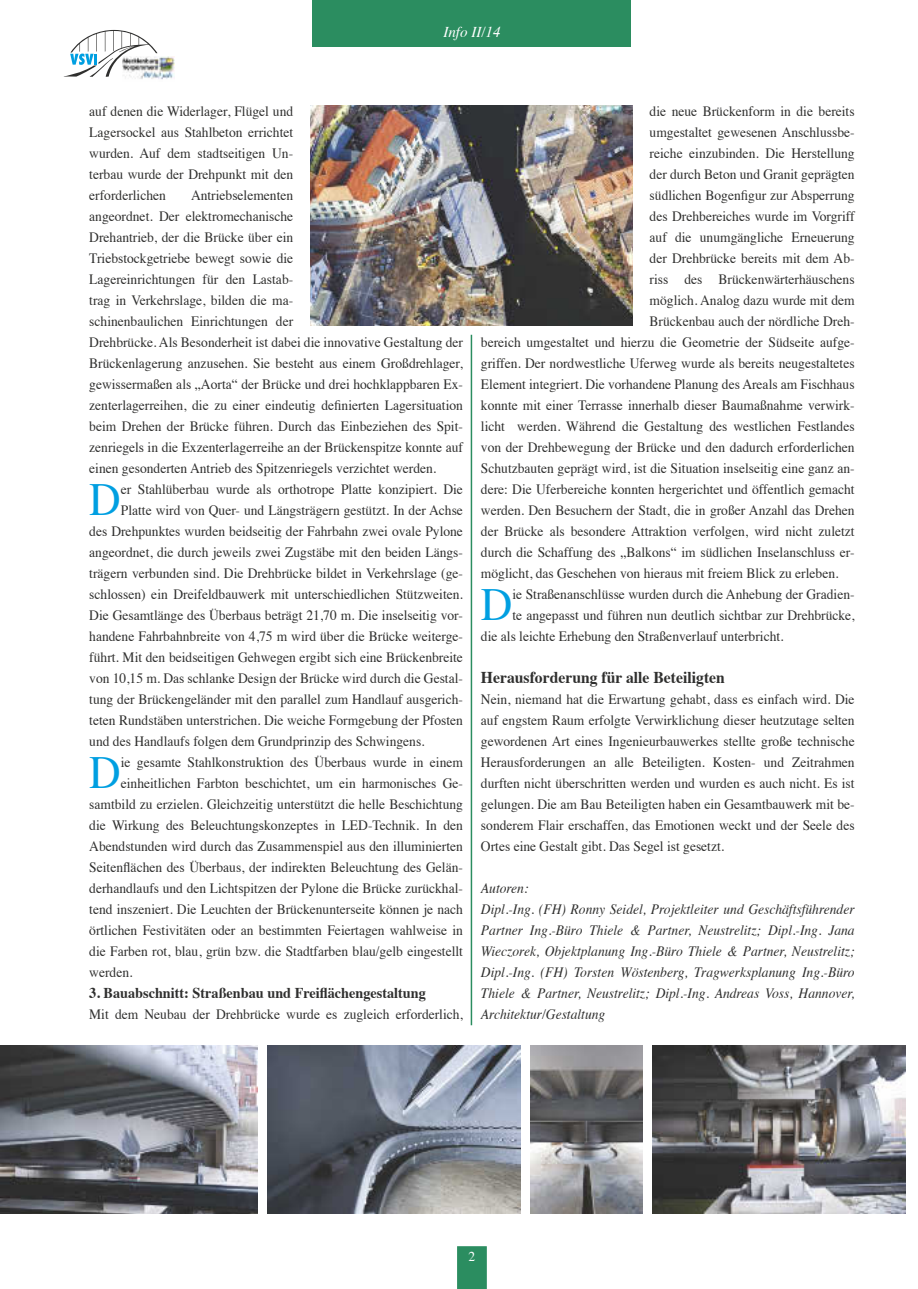
<style>
.page{position:relative;width:918px;height:1289px;background:#fff}
.page>*{position:absolute;margin:0;border:0;box-sizing:border-box;transform-origin:0 0}
.t1{font:46.05px "Times";color:#009fe1;scale:.95 1}
.t2{font:700 16.5px "Times";color:#2f2f2e;scale:.95 1}
.t3{font:700 15px "Times";color:#2f2f2e;scale:.95 1}
.t4{font:italic 15px "Times";color:#fff}
.t5{font:14.25px/21px "Times";color:#2f2f2e;text-align:justify;scale:.95 1}
.t6{font:italic 14.25px/21px "Times";color:#2f2f2e;scale:.95 1}
.t7{font:13.5px "Times";color:#fff}
</style>
<div class="page">
<div style="left:313px;top:0;width:318px;height:47px;background:#2b8d60"></div>
<svg style="left:457px;top:1246px;width:30px;height:42px"></svg>
<svg style="left:64px;top:30px;width:94px;height:47px"></svg>
<img style="left:122px;top:56px;width:52px;height:24px">
<hr style="left:471px;top:335px;width:1px;height:690px;background:#2b8d60">
<img style="left:0;top:1045px;width:257px;height:168px">
<img style="left:267px;top:1045px;width:253px;height:168px">
<img style="left:530px;top:1045px;width:113px;height:168px">
<img style="left:653px;top:1045px;width:253px;height:168px">
<img style="left:310px;top:105px;width:323px;height:221px">
<p class="t4" style="left:443px;top:26px;width:59px">Info II/14</p>
<p class="t5" style="left:89px;top:102px;width:216px">auf denen die Widerlager, Flügel und Lagersockel aus Stahlbeton errichtet wurden. Auf dem stadtseitigen Un&shy;terbau wurde der Drehpunkt mit den erforderlichen</p>
<p class="t5" style="left:89px;top:186px;width:395px;text-align:left;text-indent:102px">Antriebselementen<br>angeordnet. Der elektromechanische<br>Drehantrieb, der die Brücke über ein<br>Triebstockgetriebe bewegt sowie die<br>Lagereinrichtungen für den Lastab-<br>trag in Verkehrslage, bilden die ma-<br>schinenbaulichen Einrichtungen der<br>Drehbrücke. Als Besonderheit ist dabei die innovative Gestaltung der Brückenlagerung anzusehen. Sie besteht aus einem Großdrehlager, gewissermaßen als „Aorta“ der Brücke und drei hochklappbaren Ex&shy;zenterlagerreihen, die zu einer eindeutig definierten Lagersituation beim Drehen der Brücke führen. Durch das Einbeziehen des Spit&shy;zenriegels in die Exzenterlagerreihe an der Brückenspitze konnte auf einen gesonderten Antrieb des Spitzenriegels verzichtet werden.</p>
<h1 class="t1" style="left:89px;top:480px;width:35px">D</h1>
<p class="t5" style="left:121px;top:480px;width:362px">er Stahlüberbau wurde als orthotrope Platte konzipiert. Die</p>
<p class="t5" style="left:121px;top:501px;width:362px">Platte wird von Quer- und Längsträgern gestützt. In der Achse</p>
<p class="t5" style="left:89px;top:522px;width:395px">des Drehpunktes wurden beidseitig der Fahrbahn zwei ovale Pylone</p>
<p class="t5" style="left:89px;top:543px;width:395px">angeordnet, die durch jeweils zwei Zugstäbe mit den beiden Längs-</p>
<p class="t5" style="left:89px;top:564px;width:395px">trägern verbunden sind. Die Drehbrücke bildet in Verkehrslage (ge-</p>
<p class="t5" style="left:89px;top:585px;width:395px">schlossen) ein Dreifeldbauwerk mit unterschiedlichen Stützweiten.</p>
<p class="t5" style="left:89px;top:606px;width:395px">Die Gesamtlänge des Überbaus beträgt 21,70 m. Die inselseitig vor-</p>
<p class="t5" style="left:89px;top:627px;width:395px">handene Fahrbahnbreite von 4,75 m wird über die Brücke weiterge-</p>
<p class="t5" style="left:89px;top:648px;width:395px">führt. Mit den beidseitigen Gehwegen ergibt sich eine Brückenbreite</p>
<p class="t5" style="left:89px;top:669px;width:395px">von 10,15 m. Das schlanke Design der Brücke wird durch die Gestal-</p>
<p class="t5" style="left:89px;top:690px;width:395px">tung der Brückengeländer mit den parallel zum Handlauf ausgerich-</p>
<p class="t5" style="left:89px;top:711px;width:395px">teten Rundstäben unterstrichen. Die weiche Formgebung der Pfosten</p>
<p class="t5" style="left:89px;top:732px;width:355px">und des Handlaufs folgen dem Grundprinzip des Schwingens.</p>
<h1 class="t1" style="left:89px;top:753px;width:35px">D</h1>
<p class="t5" style="left:121px;top:753px;width:362px">ie gesamte Stahlkonstruktion des Überbaus wurde in einem</p>
<p class="t5" style="left:121px;top:774px;width:362px">einheitlichen Farbton beschichtet, um ein harmonisches Ge-</p>
<p class="t5" style="left:89px;top:795px;width:395px">samtbild zu erzielen. Gleichzeitig unterstützt die helle Beschichtung</p>
<p class="t5" style="left:89px;top:816px;width:395px">die Wirkung des Beleuchtungskonzeptes in LED-Technik. In den</p>
<p class="t5" style="left:89px;top:837px;width:395px">Abendstunden wird durch das Zusammenspiel aus den illuminierten</p>
<p class="t5" style="left:89px;top:858px;width:395px">Seitenflächen des Überbaus, der indirekten Beleuchtung des Gelän-</p>
<p class="t5" style="left:89px;top:879px;width:395px">derhandlaufs und den Lichtspitzen der Pylone die Brücke zurückhal-</p>
<p class="t5" style="left:89px;top:900px;width:395px">tend inszeniert. Die Leuchten der Brückenunterseite können je nach</p>
<p class="t5" style="left:89px;top:921px;width:395px">örtlichen Festivitäten oder an bestimmten Feiertagen wahlweise in</p>
<p class="t5" style="left:89px;top:942px;width:395px">die Farben rot, blau, grün bzw. die Stadtfarben blau/gelb eingestellt</p>
<p class="t5" style="left:89px;top:963px;width:47px">werden.</p>
<p class="t3" style="left:89px;top:986px;width:356px">3. Bauabschnitt: Straßenbau und Freiflächengestaltung</p>
<p class="t5" style="left:89px;top:1005px;width:395px">Mit dem Neubau der Drehbrücke wurde es zugleich erforderlich,</p>
<p class="t5" style="left:650px;top:102px;width:217px">die neue Brückenform in die bereits</p>
<p class="t5" style="left:650px;top:123px;width:217px">umgestaltet gewesenen Anschlussbe-</p>
<p class="t5" style="left:650px;top:144px;width:217px">reiche einzubinden. Die Herstellung</p>
<p class="t5" style="left:650px;top:165px;width:217px">der durch Beton und Granit geprägten</p>
<p class="t5" style="left:650px;top:186px;width:217px">südlichen Bogenfigur zur Absperrung</p>
<p class="t5" style="left:650px;top:207px;width:217px">des Drehbereiches wurde im Vorgriff</p>
<p class="t5" style="left:650px;top:228px;width:217px">auf die unumgängliche Erneuerung</p>
<p class="t5" style="left:650px;top:249px;width:217px">der Drehbrücke bereits mit dem Ab-</p>
<p class="t5" style="left:650px;top:270px;width:217px">riss des Brückenwärterhäuschens</p>
<p class="t5" style="left:650px;top:291px;width:217px">möglich. Analog dazu wurde mit dem</p>
<p class="t5" style="left:650px;top:312px;width:217px">Brückenbau auch der nördliche Dreh-</p>
<p class="t5" style="left:481px;top:333px;width:395px">bereich umgestaltet und hierzu die Geometrie der Südseite aufge-</p>
<p class="t5" style="left:481px;top:354px;width:395px">griffen. Der nordwestliche Uferweg wurde als bereits neugestaltetes</p>
<p class="t5" style="left:481px;top:375px;width:395px">Element integriert. Die vorhandene Planung des Areals am Fischhaus</p>
<p class="t5" style="left:481px;top:396px;width:395px">konnte mit einer Terrasse innerhalb dieser Baumaßnahme verwirk-</p>
<p class="t5" style="left:481px;top:417px;width:395px">licht werden. Während die Gestaltung des westlichen Festlandes</p>
<p class="t5" style="left:481px;top:438px;width:395px">von der Drehbewegung der Brücke und den dadurch erforderlichen</p>
<p class="t5" style="left:481px;top:459px;width:395px">Schutzbauten geprägt wird, ist die Situation inselseitig eine ganz an-</p>
<p class="t5" style="left:481px;top:480px;width:395px">dere: Die Uferbereiche konnten hergerichtet und öffentlich gemacht</p>
<p class="t5" style="left:481px;top:501px;width:395px">werden. Den Besuchern der Stadt, die in großer Anzahl das Drehen</p>
<p class="t5" style="left:481px;top:522px;width:395px">der Brücke als besondere Attraktion verfolgen, wird nicht zuletzt</p>
<p class="t5" style="left:481px;top:543px;width:395px">durch die Schaffung des „Balkons“ im südlichen Inselanschluss er-</p>
<p class="t5" style="left:481px;top:564px;width:378px">möglicht, das Geschehen von hieraus mit freiem Blick zu erleben.</p>
<h1 class="t1" style="left:481px;top:585px;width:35px">D</h1>
<p class="t5" style="left:513px;top:585px;width:362px">ie Straßenanschlüsse wurden durch die Anhebung der Gradien-</p>
<p class="t5" style="left:513px;top:606px;width:362px">te angepasst und führen nun deutlich sichtbar zur Drehbrücke,</p>
<p class="t5" style="left:481px;top:627px;width:320px">die als leichte Erhebung den Straßenverlauf unterbricht.</p>
<p class="t2" style="left:481px;top:670px;width:258px">Herausforderung für alle Beteiligten</p>
<p class="t5" style="left:481px;top:690px;width:395px">Nein, niemand hat die Erwartung gehabt, dass es einfach wird. Die auf engstem Raum erfolgte Verwirklichung dieser heutzutage selten gewordenen Art eines Ingenieurbauwerkes stellte große technische Herausforderungen an alle Beteiligten. Kosten- und Zeitrahmen durften nicht überschritten werden und wurden es auch nicht. Es ist gelungen. Die am Bau Beteiligten haben ein Gesamtbauwerk mit be&shy;sonderem Flair erschaffen, das Emotionen weckt und der Seele des Ortes eine Gestalt gibt. Das Segel ist gesetzt.</p>
<p class="t6" style="left:481px;top:879px;width:395px">Autoren:<br>Dipl.-Ing. (FH) Ronny Seidel, Projektleiter und Geschäftsführender Partner Ing.-Büro Thiele &amp; Partner, Neustrelitz; Dipl.-Ing. Jana Wieczorek, Objektplanung Ing.-Büro Thiele &amp; Partner, Neustrelitz; Dipl.-Ing. (FH) Torsten Wöstenberg, Tragwerksplanung Ing.-Büro Thiele &amp; Partner, Neustrelitz; Dipl.-Ing. Andreas Voss, Hannover, Architektur/Gestaltung</p>
<p class="t7" style="left:469px;top:1250px;width:8px">2</p>
<p class="t7" style="left:469px;top:1250px;width:8px">8</p>
</div>
